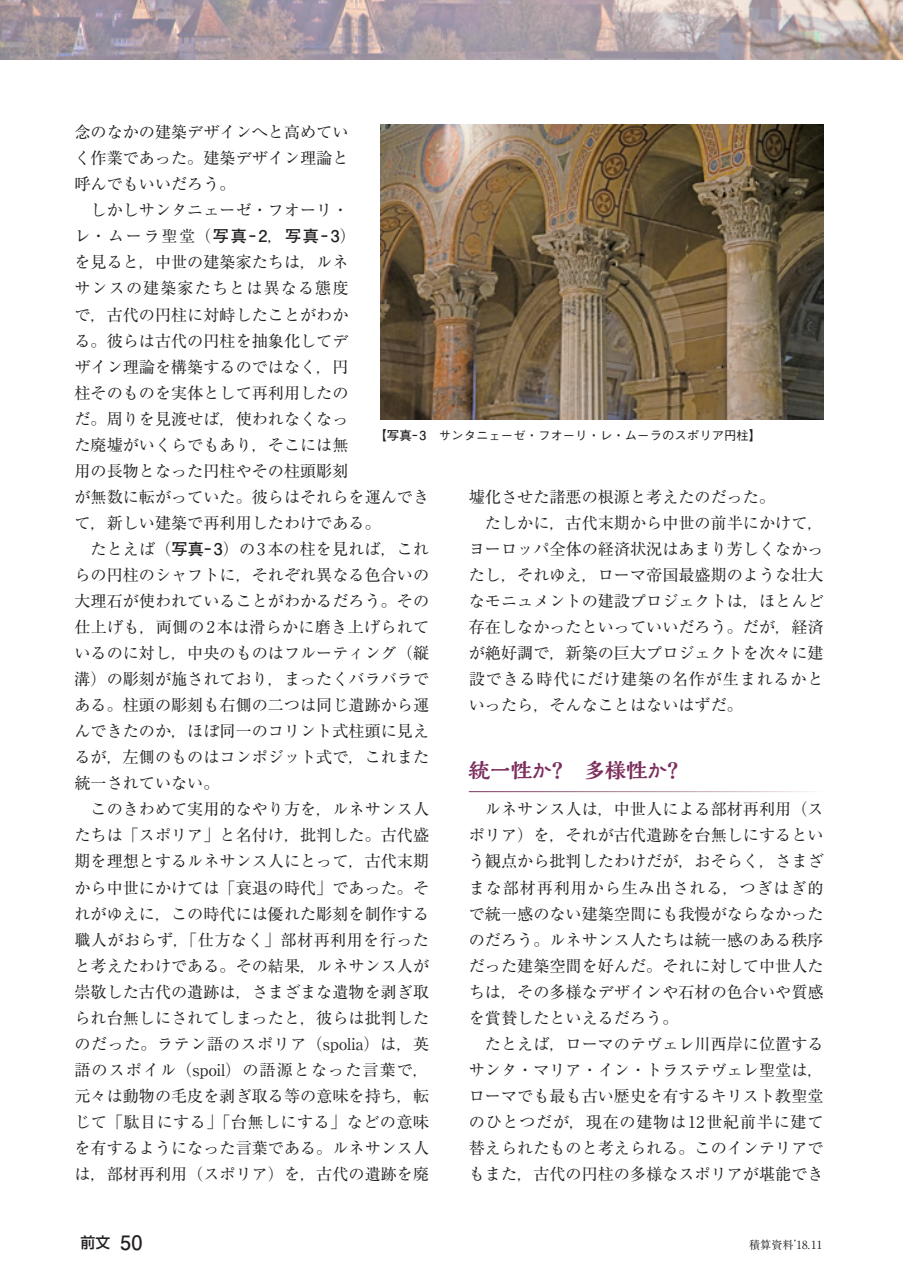
<style>
.page{position:relative;width:903px;height:1275px;background:#fff}
.page>*{position:absolute;margin:0;border:0;box-sizing:border-box;transform-origin:0 0}
._03-小見出し{font:800 21px "Kaimin Tu Std";color:#7c2e5d}
._01-本文{font:16.1px/26.1px "Ryumin Pro";color:#231f20;text-align:justify}
.t1{font:500 14.88px "Shin Go Pro";color:#231f20}
._07-キャプション{font:500 12.42px "Gothic BBB Pro";color:#231f20}
.t2{font:11.2px "Ryumin Pro";color:#231f20}
.s1{font-family:"Futo Go B101 Pro";font-weight:700}
.s2{font-family:"Futo Go B101 Pro";font-weight:700;font-size:19.78px}
</style>
<div class="page">
<img style="left:0;top:0;width:903px;height:60px">
<img style="left:381px;top:124px;width:442px;height:295px">
<p class="_01-本文" style="left:74px;top:118px;width:276px">念のなかの建築デザインへと高めていく作業であった。建築デザイン理論と呼んでもいいだろう。</p>
<p class="_01-本文" style="left:74px;top:196px;width:356px;text-align:left;text-indent:16px">しかしサンタニェーゼ・フオーリ・<br>レ・ムーラ聖堂（<span class="s1">写真－ 2</span>，<span class="s1">写真－ 3</span>）<br>を見ると，中世の建築家たちは，ルネ<br>サンスの建築家たちとは異なる態度<br>で，古代の円柱に対峙したことがわか<br>る。彼らは古代の円柱を抽象化してデ<br>ザイン理論を構築するのではなく，円<br>柱そのものを実体として再利用したの<br>だ。周りを見渡せば，使われなくなっ<br>た廃墟がいくらでもあり，そこには無<br>用の長物となった円柱やその柱頭彫刻<br>が無数に転がっていた。彼らはそれらを運んできて，新しい建築で再利用したわけである。</p>
<p class="_01-本文" style="left:74px;top:535px;width:356px;text-indent:16px">たとえば（<span class="s1">写真－ 3</span>）の 3本の柱を見れば，これらの円柱のシャフトに，それぞれ異なる色合いの大理石が使われていることがわかるだろう。その仕上げも，両側の 2本は滑らかに磨き上げられているのに対し，中央のものはフルーティング（縦溝）の彫刻が施されており，まったくバラバラである。柱頭の彫刻も右側の二つは同じ遺跡から運んできたのか，ほぼ同一のコリント式柱頭に見えるが，左側のものはコンポジット式で，これまた統一されていない。</p>
<p class="_01-本文" style="left:74px;top:795px;width:356px;text-indent:16px">このきわめて実用的なやり方を，ルネサンス人たちは「スポリア」と名付け，批判した。古代盛期を理想とするルネサンス人にとって，古代末期から中世にかけては「衰退の時代」であった。それがゆえに，この時代には優れた彫刻を制作する職人がおらず，「仕方なく」部材再利用を行ったと考えたわけである。その結果，ルネサンス人が崇敬した古代の遺跡は，さまざまな遺物を剥ぎ取られ台無しにされてしまったと，彼らは批判したのだった。ラテン語のスポリア（spolia）は，英語のスポイル（spoil）の語源となった言葉で，元々は動物の毛皮を剥ぎ取る等の意味を持ち，転じて「駄目にする」「台無しにする」などの意味を有するようになった言葉である。ルネサンス人は，部材再利用（スポリア）を，古代の遺跡を廃</p>
<p class="_07-キャプション" style="left:375px;top:425px;width:388px"><span class="s1">【写真－ 3</span>　サンタニェーゼ・フオーリ・レ・ムーラのスポリア円柱】</p>
<p class="_01-本文" style="left:469px;top:483px;width:308px">墟化させた諸悪の根源と考えたのだった。</p>
<p class="_01-本文" style="left:469px;top:509px;width:356px;text-indent:16px">たしかに，古代末期から中世の前半にかけて，ヨーロッパ全体の経済状況はあまり芳しくなかったし，それゆえ，ローマ帝国最盛期のような壮大なモニュメントの建設プロジェクトは，ほとんど存在しなかったといっていいだろう。だが，経済が絶好調で，新築の巨大プロジェクトを次々に建設できる時代にだけ建築の名作が生まれるかといったら，そんなことはないはずだ。</p>
<p class="_03-小見出し" style="left:469px;top:755px;width:216px">統一性か？ 多様性か？</p>
<p class="_01-本文" style="left:469px;top:795px;width:356px;text-indent:16px">ルネサンス人は，中世人による部材再利用（スポリア）を，それが古代遺跡を台無しにするという観点から批判したわけだが，おそらく，さまざまな部材再利用から生み出される，つぎはぎ的で統一感のない建築空間にも我慢がならなかったのだろう。ルネサンス人たちは統一感のある秩序だった建築空間を好んだ。それに対して中世人たちは，その多様なデザインや石材の色合いや質感を賞賛したといえるだろう。</p>
<p class="_01-本文" style="left:469px;top:1030px;width:356px;text-indent:16px">たとえば，ローマのテヴェレ川西岸に位置するサンタ・マリア・イン・トラステヴェレ聖堂は，ローマでも最も古い歴史を有するキリスト教聖堂のひとつだが，現在の建物は12世紀前半に建て替えられたものと考えられる。このインテリアでもまた，古代の円柱の多様なスポリアが堪能でき</p>
<p class="t1" style="left:81px;top:1230px;width:63px">前文 <span class="s2">50</span></p>
<p class="t2" style="left:749px;top:1236px;width:75px">積算資料’18. 11</p>
</div>
